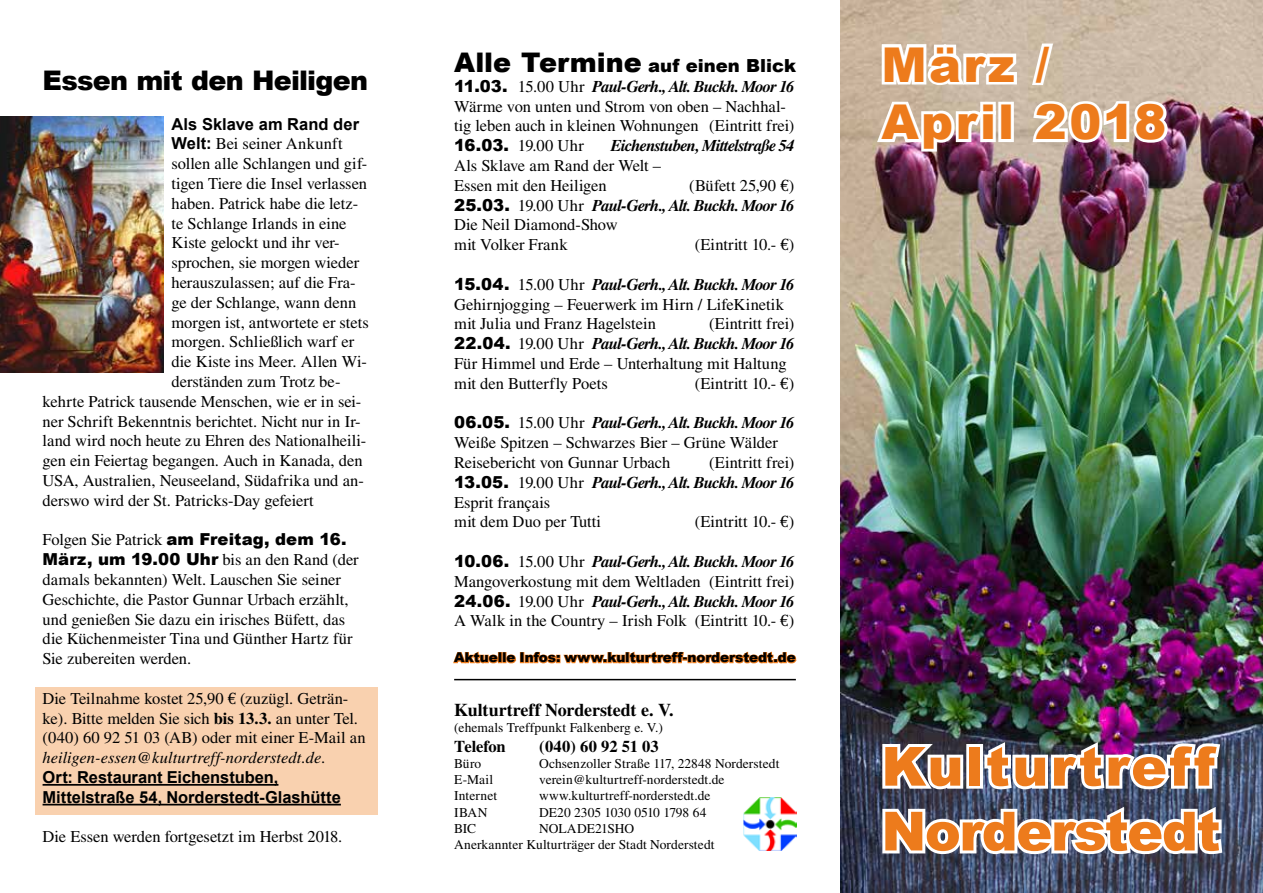
<style>
.page{position:relative;width:1263px;height:893px;background:#fff}
.page>*{position:absolute;margin:0;border:0;box-sizing:border-box;transform-origin:0 0}
.t1{font:900 54px/64.8px "Arial";color:#ed7b1c}
.t2{font:900 48px/57.6px "Arial";letter-spacing:.05em;color:#ed7b1c}
.t3{font:900 27px "Arial";letter-spacing:-.03em;color:#000}
.t4{font:700 18px "Times";letter-spacing:-.005em;color:#000}
.t5{font:900 18px "Arial";color:#000}
.t6{font:16.5px/19.8px "Times";letter-spacing:-.005em;color:#000}
.t7{font:700 16.5px/19.8px "Arial";letter-spacing:-.005em;color:#000}
.t8{font:italic 700 16.5px "Times";letter-spacing:-.045em;color:#000}
.t9{font:700 16.5px "Times";letter-spacing:-.005em;color:#000}
.t10{font:13.5px/16.2px "Times";letter-spacing:.005em;color:#000;text-align:center}
.t11{font:900 13.5px "Arial";letter-spacing:-.005em;color:#000}
.s1{font-family:"Arial";font-weight:700}
.s2{font-family:"Arial";font-weight:900}
.s3{font-family:"Euro Serif"}
.s4{font-weight:700}
.s5{font-style:italic}
.s6{font-size:27px}
.s7{font-weight:700;font-style:italic}
</style>
<div class="page">
<img style="left:840px;top:0;width:423px;height:893px">
<div style="left:35px;top:687px;width:342px;height:127px;background:#f9d1af"></div>
<hr style="left:43px;top:784px;width:235px;height:2px;background:#000">
<hr style="left:43px;top:804px;width:298px;height:1px;background:#000">
<svg style="left:453px;top:651px;width:64px;height:13px"></svg>
<div style="left:520px;top:652px;width:4px;height:11px;border:2px solid #ed7b1c"></div>
<svg style="left:524px;top:651px;width:273px;height:13px"></svg>
<img style="left:743px;top:798px;width:53px;height:52px">
<hr style="left:454px;top:679px;width:342px;height:1px;background:#000">
<svg style="left:1028px;top:41px;width:29px;height:48px"></svg>
<svg style="left:873px;top:8px;width:147px;height:147px"></svg>
<div style="left:998px;top:102px;width:16px;height:40px;border:6px solid #fff"></div>
<img style="left:1029px;top:96px;width:143px;height:51px">
<svg style="left:879px;top:741px;width:87px;height:53px"></svg>
<div style="left:966px;top:744px;width:17px;height:45px;border:6px solid #fff"></div>
<img style="left:981px;top:737px;width:243px;height:57px">
<svg style="left:879px;top:802px;width:346px;height:57px"></svg>
<img style="left:0;top:117px;width:163px;height:255px">
<h3 class="t3" style="left:43px;top:61px;width:327px">Essen mit den Heiligen</h3>
<p class="t7" style="left:171px;top:114px;width:189px">Als Sklave am Rand der</p>
<p class="t6" style="left:171px;top:134px;width:173px"><span class="s1">Welt:</span> Bei seiner Ankunft</p>
<p class="t6" style="left:171px;top:154px;width:197px">sollen alle Schlangen und gif-</p>
<p class="t6" style="left:171px;top:173px;width:197px">tigen Tiere die Insel verlassen</p>
<p class="t6" style="left:171px;top:193px;width:188px">haben. Patrick habe die letz-</p>
<p class="t6" style="left:171px;top:213px;width:177px">te Schlange Irlands in eine</p>
<p class="t6" style="left:171px;top:233px;width:170px">Kiste gelockt und ihr ver-</p>
<p class="t6" style="left:171px;top:253px;width:189px">sprochen, sie morgen wieder</p>
<p class="t6" style="left:171px;top:272px;width:186px">herauszulassen; auf die Fra-</p>
<p class="t6" style="left:171px;top:292px;width:186px">ge der Schlange, wann denn</p>
<p class="t6" style="left:171px;top:312px;width:199px">morgen ist, antwortete er stets</p>
<p class="t6" style="left:171px;top:332px;width:184px">morgen. Schließlich warf er</p>
<p class="t6" style="left:171px;top:352px;width:197px">die Kiste ins Meer. Allen Wi-</p>
<p class="t6" style="left:171px;top:371px;width:170px">derständen zum Trotz be-</p>
<p class="t6" style="left:43px;top:391px;width:320px">kehrte Patrick tausende Menschen, wie er in sei-</p>
<p class="t6" style="left:43px;top:411px;width:320px">ner Schrift Bekenntnis berichtet. Nicht nur in Ir-</p>
<p class="t6" style="left:43px;top:431px;width:325px">land wird noch heute zu Ehren des Nationalheili-</p>
<p class="t6" style="left:43px;top:451px;width:321px">gen ein Feiertag begangen. Auch in Kanada, den</p>
<p class="t6" style="left:43px;top:470px;width:323px">USA, Australien, Neuseeland, Südafrika und an-</p>
<p class="t6" style="left:43px;top:490px;width:273px">derswo wird der St. Patricks-Day gefeiert</p>
<p class="t6" style="left:43px;top:530px;width:318px">Folgen Sie Patrick <span class="s2">am Freitag, dem 16.<br>März, um 19.00 Uhr</span> bis an den Rand (der damals bekannten) Welt. Lauschen Sie seiner Geschichte, die Pastor Gunnar Urbach erzählt, und genießen Sie dazu ein irisches Büfett, das die Küchenmeister Tina und Günther Hartz für Sie zubereiten werden.</p>
<p class="t6" style="left:43px;top:688px;width:325px">Die Teilnahme kostet 25,90 <span class="s3">E</span> (zuzügl. Geträn&shy;ke). Bitte melden Sie sich <span class="s4">bis 13.3.</span> an unter Tel. (040) 60 92 51 03 (AB) oder mit einer E-Mail an <span class="s5">heiligen-essen@kulturtreff-norderstedt.de</span>.</p>
<p class="t7" style="left:43px;top:767px;width:300px">Ort: Restaurant Eichenstuben,<br>Mittelstraße 54, Norderstedt-Glashütte</p>
<p class="t6" style="left:43px;top:827px;width:301px">Die Essen werden fortgesetzt im Herbst 2018.</p>
<p class="t5" style="left:454px;top:53px;width:343px"><span class="s6">Alle Termine</span> auf einen Blick</p>
<p class="t6" style="left:454px;top:76px;width:342px"><span class="s2">11.03.</span> 15.00 Uhr <span class="s7">Paul-Gerh., Alt. Buckh. Moor 16<br></span>Wärme von unten und Strom von oben – Nachhal&shy;tig leben auch in kleinen Wohnungen (Eintritt frei)<br><span class="s2">16.03.</span> 19.00 Uhr</p>
<p class="t8" style="left:611px;top:136px;width:185px">Eichenstuben, Mittelstraße 54</p>
<p class="t6" style="left:454px;top:155px;width:208px">Als Sklave am Rand der Welt –<br>Essen mit den Heiligen</p>
<p class="t6" style="left:454px;top:175px;width:342px;text-indent:235px">(Büfett 25,90 <span class="s3">E</span>)<br><span class="s2">25.03.</span> 19.00 Uhr <span class="s7">Paul-Gerh., Alt. Buckh. Moor 16<br></span>Die Neil Diamond-Show<br>mit Volker Frank</p>
<p class="t6" style="left:695px;top:235px;width:101px">(Eintritt 10.- <span class="s3">E</span>)</p>
<p class="t6" style="left:454px;top:274px;width:342px"><span class="s2">15.04.</span> 15.00 Uhr <span class="s7">Paul-Gerh., Alt. Buckh. Moor 16<br></span>Gehirnjogging – Feuerwerk im Hirn / LifeKinetik mit Julia und Franz Hagelstein</p>
<p class="t6" style="left:454px;top:314px;width:342px;text-indent:255px">(Eintritt frei)<br><span class="s2">22.04.</span> 19.00 Uhr <span class="s7">Paul-Gerh., Alt. Buckh. Moor 16<br></span>Für Himmel und Erde – Unterhaltung mit Haltung mit den Butterfly Poets</p>
<p class="t6" style="left:695px;top:373px;width:101px">(Eintritt 10.- <span class="s3">E</span>)</p>
<p class="t6" style="left:454px;top:413px;width:342px"><span class="s2">06.05.</span> 15.00 Uhr <span class="s7">Paul-Gerh., Alt. Buckh. Moor 16<br></span>Weiße Spitzen – Schwarzes Bier – Grüne Wälder<br>Reisebericht von Gunnar Urbach</p>
<p class="t6" style="left:454px;top:452px;width:342px;text-indent:255px">(Eintritt frei)<br><span class="s2">13.05.</span> 19.00 Uhr <span class="s7">Paul-Gerh., Alt. Buckh. Moor 16<br></span>Esprit français<br>mit dem Duo per Tutti</p>
<p class="t6" style="left:695px;top:512px;width:101px">(Eintritt 10.- <span class="s3">E</span>)</p>
<p class="t6" style="left:454px;top:551px;width:342px;text-align:justify"><span class="s2">10.06.</span> 15.00 Uhr <span class="s7">Paul-Gerh., Alt. Buckh. Moor 16<br></span>Mangoverkostung mit dem Weltladen (Eintritt frei)<br><span class="s2">24.06.</span> 19.00 Uhr <span class="s7">Paul-Gerh., Alt. Buckh. Moor 16<br></span>A Walk in the Country – Irish Folk (Eintritt 10.- <span class="s3">E</span>)</p>
<p class="t11" style="left:454px;top:648px;width:343px">Aktuelle Infos: www.kulturtreff-norderstedt.de</p>
<p class="t4" style="left:454px;top:699px;width:221px">Kulturtreff Norderstedt e. V.</p>
<p class="t10" style="left:454px;top:719px;width:210px">(ehemals Treffpunkt Falkenberg e. V.)</p>
<p class="t9" style="left:454px;top:736px;width:53px">Telefon</p>
<p class="t9" style="left:539px;top:736px;width:121px">(040) 60 92 51 03</p>
<p class="t10" style="left:454px;top:755px;width:29px">Büro</p>
<p class="t10" style="left:539px;top:755px;width:242px">Ochsenzoller Straße 117, 22848 Norderstedt</p>
<p class="t10" style="left:454px;top:772px;width:41px">E-Mail</p>
<p class="t10" style="left:539px;top:772px;width:187px">verein@kulturtreff-norderstedt.de</p>
<p class="t10" style="left:454px;top:788px;width:44px">Internet</p>
<p class="t10" style="left:539px;top:788px;width:173px">www.kulturtreff-norderstedt.de</p>
<p class="t10" style="left:454px;top:804px;width:35px">IBAN</p>
<p class="t10" style="left:539px;top:804px;width:169px">DE20 2305 1030 0510 1798 64</p>
<p class="t10" style="left:454px;top:820px;width:24px">BIC</p>
<p class="t10" style="left:454px;top:820px;width:262px">NOLADE21SHO<br>Anerkannter Kulturträger der Stadt Norderstedt</p>
<h2 class="t2" style="left:881px;top:34px;width:287px">März /<br>April 2018</h2>
<h1 class="t1" style="left:881px;top:732px;width:341px">Kulturtreff<br>Norderstedt</h1>
</div>
